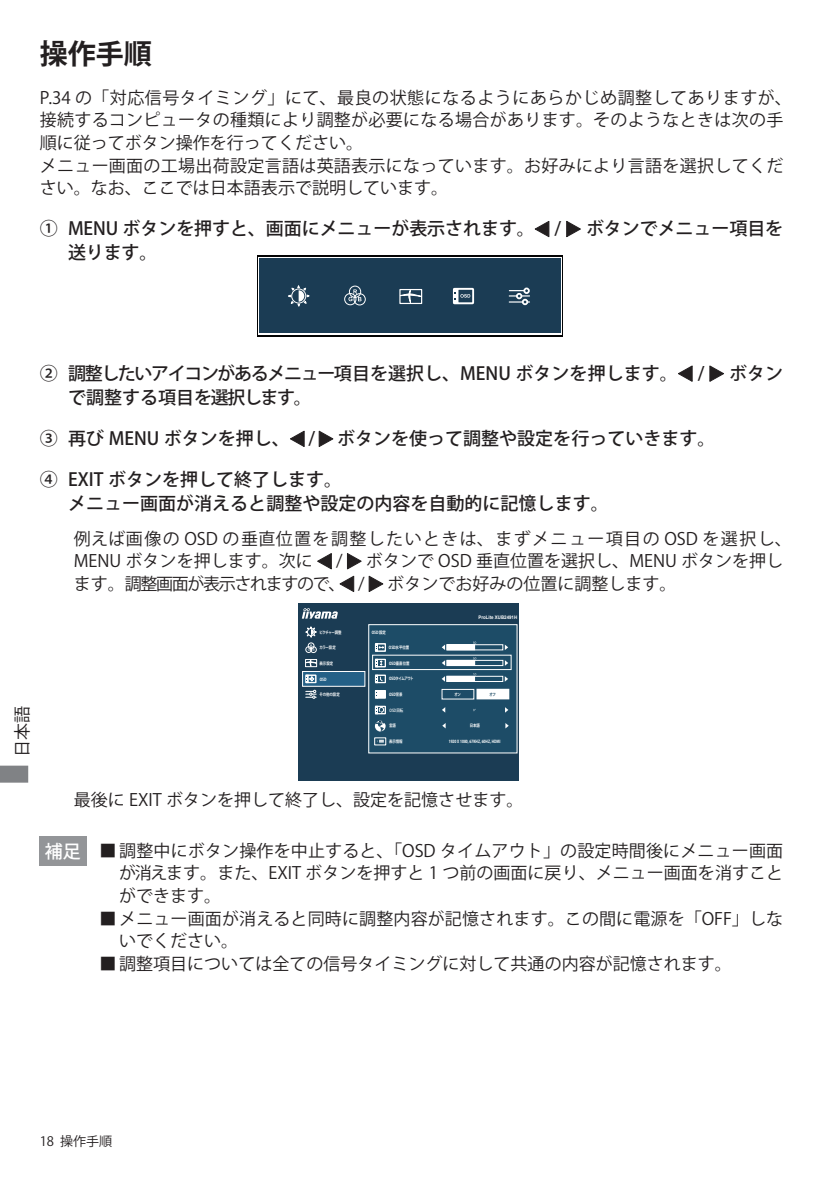
<style>
.page{position:relative;width:840px;height:1191px;background:#fff}
.page>*{position:absolute;margin:0;border:0;box-sizing:border-box;transform-origin:0 0}
.t1{font:700 28px "Koz Go Pro";color:#231f20}
.t2{font:500 18px/24px "Koz Go Pro";color:#231f20}
.t3{font:500 18px "Koz Go Pro";letter-spacing:-.08em;color:#231f20}
.t4{font:500 18px "Koz Go Pro";color:#fff}
.t5{font:17px/22.6px "Koz Go Pro";color:#231f20}
.t6{font:17px/22.6px "Koz Go Pro";letter-spacing:.08em;color:#231f20}
.t7{font:17px "Koz Go Pro";letter-spacing:-.08em;color:#231f20}
.t8{font:13px "Koz Go Pro";color:#231f20}
.t9{font:700 4.8px "Arial";color:#fff;scale:.9 1}
.t10{font:700 4.2px "Koz Go Pro";color:#fff;scale:.8 1}
.t11{font:700 4.2px "Koz Go Pro";letter-spacing:-.11em;color:#fff;scale:.8 1}
.t12{font:500 4.2px "Koz Go Pro";color:#fff;scale:.8 1}
.t13{font:700 4.2px "Koz Go Pro";color:#204d67;scale:.8 1}
</style>
<div class="page">
<svg style="left:0;top:765px;width:28px;height:17px"></svg>
<svg style="left:534px;top:221px;width:15px;height:16px"></svg>
<svg style="left:566px;top:221px;width:14px;height:16px"></svg>
<svg style="left:678px;top:365px;width:14px;height:17px"></svg>
<svg style="left:709px;top:365px;width:14px;height:17px"></svg>
<svg style="left:290px;top:431px;width:14px;height:16px"></svg>
<svg style="left:318px;top:431px;width:15px;height:16px"></svg>
<svg style="left:317px;top:553px;width:14px;height:16px"></svg>
<svg style="left:347px;top:553px;width:14px;height:16px"></svg>
<svg style="left:339px;top:576px;width:15px;height:16px"></svg>
<svg style="left:368px;top:576px;width:15px;height:16px"></svg>
<div style="left:39px;top:836px;width:47px;height:29px;background:#939598"></div>
<div style="left:257px;top:255px;width:305px;height:82px;background:#030303"></div>
<div style="left:258px;top:257px;width:303px;height:78px;background:linear-gradient(to right,#fff,#fff)"></div>
<div style="left:259px;top:259px;width:301px;height:74px;background:#1b3c54"></div>
<svg style="left:288px;top:285px;width:22px;height:22px"></svg>
<div style="left:349px;top:286px;width:12px;height:12px;border:1px solid #fff;border-radius:50%"></div>
<div style="left:344px;top:293px;width:12px;height:12px;border:1px solid #fff;border-radius:50%"></div>
<div style="left:353px;top:293px;width:12px;height:12px;border:1px solid #fff;border-radius:50%"></div>
<svg style="left:348px;top:289px;width:13px;height:12px"></svg>
<div style="left:457px;top:289px;width:15px;height:14px;border:1px solid #fff"></div>
<div style="left:452px;top:288px;width:22px;height:16px;border:2px solid #fff"></div>
<div style="left:453px;top:288px;width:4px;height:15px;border:1px solid #fff"></div>
<svg style="left:454px;top:293px;width:16px;height:6px"></svg>
<svg style="left:509px;top:290px;width:20px;height:12px"></svg>
<div style="left:523px;top:287px;width:6px;height:7px;border:2px solid #fff;border-radius:50%"></div>
<div style="left:515px;top:293px;width:7px;height:6px;border:2px solid #fff;border-radius:50%"></div>
<div style="left:521px;top:299px;width:7px;height:6px;border:2px solid #fff;border-radius:50%"></div>
<div style="left:399px;top:289px;width:23px;height:15px;border:1px solid #fff"></div>
<svg style="left:399px;top:290px;width:22px;height:15px"></svg>
<div style="left:298px;top:603px;width:221px;height:177px;background:#1b3c54"></div>
<div style="left:368px;top:624px;width:148px;height:129px;background:#1d4c67"></div>
<div style="left:368px;top:624px;width:149px;height:129px;border:1px solid #fff"></div>
<svg style="left:302px;top:608px;width:35px;height:10px"></svg>
<div style="left:302px;top:671px;width:62px;height:15px;background:#246087"></div>
<div style="left:302px;top:671px;width:63px;height:15px;border:1px solid #fff"></div>
<svg style="left:305px;top:626px;width:11px;height:11px"></svg>
<div style="left:305px;top:659px;width:12px;height:8px;border:1px solid #fff"></div>
<svg style="left:305px;top:660px;width:11px;height:6px"></svg>
<svg style="left:305px;top:643px;width:11px;height:9px"></svg>
<div style="left:446px;top:645px;width:28px;height:5px;background:#fff"></div>
<div style="left:446px;top:644px;width:57px;height:6px;border:1px solid #fff"></div>
<svg style="left:441px;top:644px;width:4px;height:6px"></svg>
<svg style="left:504px;top:644px;width:4px;height:6px"></svg>
<div style="left:447px;top:660px;width:27px;height:5px;background:#fff"></div>
<div style="left:446px;top:660px;width:57px;height:6px;border:1px solid #fff"></div>
<svg style="left:504px;top:660px;width:4px;height:6px"></svg>
<div style="left:446px;top:676px;width:28px;height:5px;background:#fff"></div>
<div style="left:446px;top:676px;width:56px;height:6px;border:1px solid #fff"></div>
<svg style="left:441px;top:676px;width:4px;height:5px"></svg>
<svg style="left:504px;top:676px;width:4px;height:5px"></svg>
<div style="left:375px;top:643px;width:10px;height:8px;border:1px solid #fff"></div>
<svg style="left:375px;top:643px;width:8px;height:8px"></svg>
<div style="left:375px;top:659px;width:10px;height:8px;border:1px solid #fff"></div>
<svg style="left:375px;top:659px;width:7px;height:8px"></svg>
<div style="left:375px;top:674px;width:10px;height:9px;border:1px solid #fff"></div>
<svg style="left:375px;top:675px;width:7px;height:7px"></svg>
<svg style="left:375px;top:721px;width:10px;height:10px"></svg>
<svg style="left:505px;top:723px;width:3px;height:5px"></svg>
<div style="left:305px;top:674px;width:11px;height:9px;border:1px solid #fff"></div>
<svg style="left:306px;top:675px;width:8px;height:7px"></svg>
<svg style="left:305px;top:690px;width:11px;height:9px"></svg>
<svg style="left:375px;top:690px;width:10px;height:8px"></svg>
<div style="left:375px;top:706px;width:10px;height:8px;border:1px solid #fff"></div>
<svg style="left:375px;top:706px;width:8px;height:8px"></svg>
<div style="left:372px;top:655px;width:139px;height:15px;border:1px solid #fff"></div>
<div style="left:476px;top:689px;width:32px;height:10px;background:#fff"></div>
<div style="left:476px;top:689px;width:33px;height:10px;border:1px solid #fff"></div>
<div style="left:441px;top:689px;width:33px;height:10px;border:1px solid #fff"></div>
<div style="left:374px;top:737px;width:12px;height:8px;border:1px solid #fff"></div>
<h1 class="t1" style="left:40px;top:36px;width:113px">操作手順</h1>
<p class="t5" style="left:40px;top:87px;width:753px">P.34 の「対応信号タイミング」にて、最良の状態になるようにあらかじめ調整してありますが、接続するコンピュータの種類により調整が必要になる場合があります。そのようなときは次の手順に従ってボタン操作を行ってください。<br>メニュー画面の工場出荷設定言語は英語表示になっています。お好みにより言語を選択してください。なお、ここでは日本語表示で説明しています。</p>
<p class="t2" style="left:40px;top:217px;width:522px">① MENU ボタンを押すと、画面にメニューが表示されます。 /</p>
<p class="t2" style="left:585px;top:217px;width:199px">ボタンでメニュー項目を</p>
<p class="t2" style="left:68px;top:241px;width:91px">送ります。</p>
<p class="t5" style="left:11px;top:757px;width:52px;rotate:-90deg">日本語</p>
<p class="t3" style="left:40px;top:361px;width:665px">② 調整したいアイコンがあるメニュー項目を選択し、MENU ボタンを押します。 /</p>
<p class="t2" style="left:728px;top:362px;width:56px">ボタン</p>
<p class="t2" style="left:68px;top:386px;width:245px">で調整する項目を選択します。</p>
<p class="t2" style="left:40px;top:427px;width:677px">③ 再び MENU ボタンを押し、 / ボタンを使って調整や設定を行っていきます。</p>
<p class="t2" style="left:68px;top:468px;width:541px;text-indent:-28px">④ EXIT ボタンを押して終了します。<br>メニュー画面が消えると調整や設定の内容を自動的に記憶します。</p>
<p class="t6" style="left:74px;top:527px;width:719px">例えば画像の OSD の垂直位置を調整したいときは、まずメニュー項目の OSD を選択し、<br>MENU ボタンを押します。次に</p>
<p class="t5" style="left:336px;top:550px;width:8px">/</p>
<p class="t5" style="left:366px;top:550px;width:418px">ボタンで OSD 垂直位置を選択し、MENU ボタンを押し</p>
<p class="t7" style="left:74px;top:573px;width:292px">ます。調整画面が表示されますので、 /</p>
<p class="t5" style="left:387px;top:573px;width:290px">ボタンでお好みの位置に調整します。</p>
<p class="t9" style="left:478px;top:614px;width:44px">ProLite XUB2491H</p>
<p class="t11" style="left:319px;top:629px;width:29px">ピクチャー調整</p>
<p class="t10" style="left:319px;top:660px;width:19px">表示設定</p>
<p class="t10" style="left:319px;top:645px;width:22px">カラー設定</p>
<p class="t10" style="left:319px;top:676px;width:10px">OSD</p>
<p class="t10" style="left:371px;top:629px;width:19px">OSD 設定</p>
<p class="t10" style="left:388px;top:645px;width:27px">OSD水平位置</p>
<p class="t10" style="left:389px;top:660px;width:27px">OSD垂直位置</p>
<p class="t11" style="left:389px;top:676px;width:32px">OSDタイムアウト</p>
<p class="t10" style="left:319px;top:692px;width:27px">その他の設定</p>
<p class="t10" style="left:389px;top:692px;width:18px">OSD背景</p>
<p class="t10" style="left:454px;top:691px;width:10px">オン</p>
<p class="t13" style="left:489px;top:691px;width:10px">オフ</p>
<p class="t12" style="left:389px;top:708px;width:18px">OSD回転</p>
<p class="t10" style="left:389px;top:723px;width:10px">言語</p>
<p class="t10" style="left:469px;top:723px;width:14px">日本語</p>
<p class="t10" style="left:389px;top:738px;width:19px">表示情報</p>
<p class="t10" style="left:448px;top:739px;width:66px">1920 X 1080, 67KHZ, 60HZ, HDMI</p>
<p class="t5" style="left:74px;top:788px;width:451px">最後に EXIT ボタンを押して終了し、設定を記憶させます。</p>
<p class="t5" style="left:119px;top:839px;width:665px;text-align:justify;text-indent:-20px">■ 調整中にボタン操作を中止すると、「OSD タイムアウト」の設定時間後にメニュー画面が消えます。また、EXIT ボタンを押すと 1 つ前の画面に戻り、メニュー画面を消すことができます。</p>
<p class="t5" style="left:119px;top:907px;width:665px;text-indent:-20px">■ メニュー画面が消えると同時に調整内容が記憶されます。この間に電源を「OFF」しないでください。</p>
<p class="t5" style="left:99px;top:953px;width:633px">■ 調整項目については全ての信号タイミングに対して共通の内容が記憶されます。</p>
<p class="t4" style="left:45px;top:839px;width:38px">補足</p>
<p class="t8" style="left:40px;top:1132px;width:74px">18 操作手順</p>
</div>
